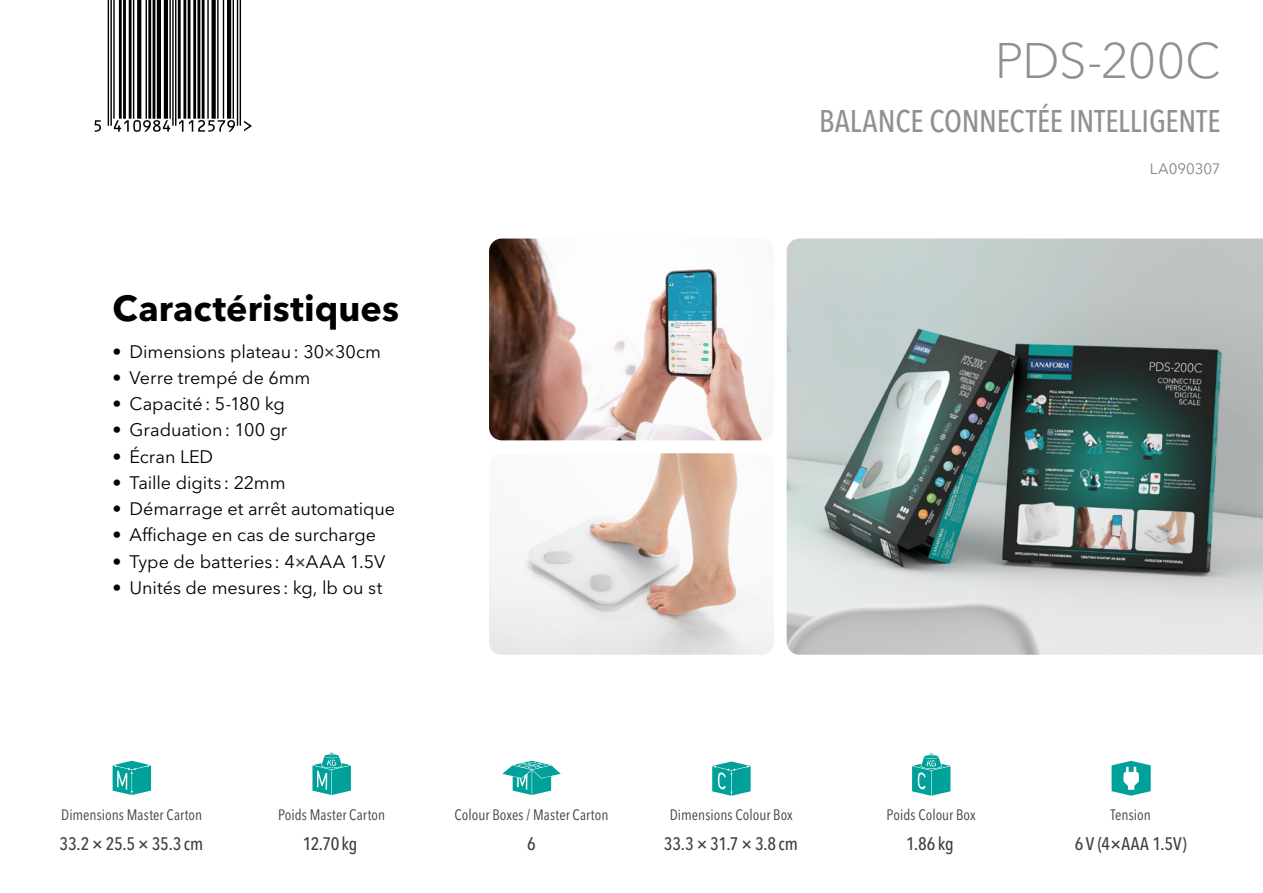
<style>
.page{position:relative;width:1263px;height:893px;background:#fff}
.page>*{position:absolute;margin:0;border:0;box-sizing:border-box;transform-origin:0 0}
.Product{font:300 49.5px "Avenir Next World";letter-spacing:-.02em;color:#909093}
.t1{font:700 36px "Avenir Next World";color:#000}
.Function{font:500 condensed 31.05px "Avenir Next LT Pro";letter-spacing:-.005em;color:#909093}
.t2{font:18px "Avenir Next World";letter-spacing:-.005em;color:#000}
.Tech_Info{font:500 condensed 18px "Avenir Next LT Pro";color:#3f3f3f}
.Tech_Title{font:condensed 15px "Avenir Next LT Pro";color:#3f3f3f}
.P_Small{font:15px "Avenir Next World";color:#848588}
.s1{font-family:"Avenir Next LT Pro";font-weight:500;font-stretch:condensed;color:#3f3f3f}
</style>
<div class="page">
<svg style="left:312px;top:752px;width:39px;height:43px"></svg>
<svg style="left:502px;top:761px;width:59px;height:34px"></svg>
<svg style="left:113px;top:761px;width:38px;height:34px"></svg>
<svg style="left:712px;top:761px;width:39px;height:35px"></svg>
<svg style="left:912px;top:753px;width:38px;height:43px"></svg>
<svg style="left:1111px;top:761px;width:40px;height:35px"></svg>
<svg style="left:95px;top:0;width:157px;height:132px"></svg>
<img style="left:787px;top:238px;width:476px;height:417px">
<img style="left:489px;top:238px;width:277px;height:202px">
<img style="left:489px;top:453px;width:285px;height:202px">
<h2 class="t1" style="left:113px;top:287px;width:288px">Caractéristiques</h2>
<p class="t2" style="left:113px;top:337px;width:270px">• Dimensions plateau: 30<span class="s1">×</span>30cm</p>
<p class="t2" style="left:113px;top:363px;width:199px">• Verre trempé de 6mm</p>
<p class="t2" style="left:113px;top:389px;width:174px">• Capacité: 5-180 kg</p>
<p class="t2" style="left:113px;top:416px;width:176px">• Graduation: 100 gr</p>
<p class="t2" style="left:113px;top:442px;width:102px">• Écran LED</p>
<p class="t2" style="left:113px;top:468px;width:174px">• Taille digits : 22mm</p>
<p class="t2" style="left:113px;top:494px;width:284px">• Démarrage et arrêt automatique</p>
<p class="t2" style="left:113px;top:521px;width:265px">• Affichage en cas de surcharge</p>
<p class="t2" style="left:113px;top:547px;width:274px">• Type de batteries : 4<span class="s1">×</span>AAA 1.5V</p>
<p class="t2" style="left:113px;top:573px;width:271px">• Unités de mesures : kg, lb ou st</p>
<p class="Product" style="left:995px;top:21px;width:228px">PDS-200C</p>
<p class="Function" style="left:819px;top:102px;width:403px">BALANCE CONNECTÉE INTELLIGENTE</p>
<p class="P_Small" style="left:1150px;top:156px;width:72px">LA090307</p>
<p class="Tech_Title" style="left:61px;top:806px;width:143px">Dimensions Master Carton</p>
<p class="Tech_Info" style="left:59px;top:833px;width:145px">33.2×25.5×35.3 cm</p>
<p class="Tech_Title" style="left:278px;top:806px;width:109px">Poids Master Carton</p>
<p class="Tech_Info" style="left:303px;top:833px;width:56px">12.70 kg</p>
<p class="Tech_Title" style="left:455px;top:806px;width:155px">Colour Boxes / Master Carton</p>
<p class="Tech_Info" style="left:527px;top:833px;width:10px">6</p>
<p class="Tech_Title" style="left:670px;top:806px;width:125px">Dimensions Colour Box</p>
<p class="Tech_Info" style="left:664px;top:833px;width:136px">33.3×31.7×3.8 cm</p>
<p class="Tech_Title" style="left:887px;top:806px;width:91px">Poids Colour Box</p>
<p class="Tech_Info" style="left:906px;top:833px;width:49px">1.86 kg</p>
<p class="Tech_Title" style="left:1110px;top:806px;width:42px">Tension</p>
<p class="Tech_Info" style="left:1075px;top:833px;width:113px">6 V (4×AAA 1.5V)</p>
</div>
